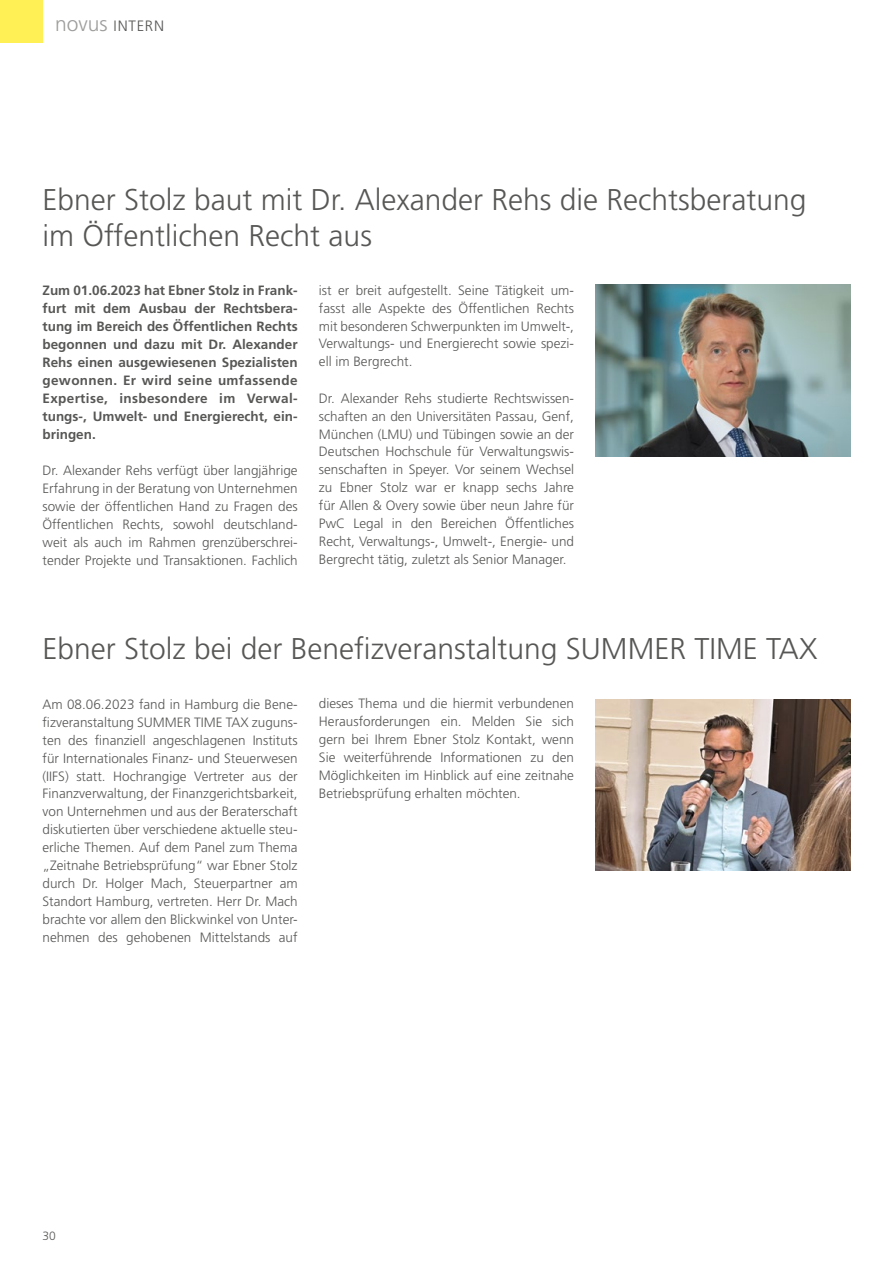
<style>
.page{position:relative;width:893px;height:1263px;background:#fff}
.page>*{position:absolute;margin:0;border:0;box-sizing:border-box;transform-origin:0 0}
.t1{font:300 30px/36.8px "Frutiger LT Std";color:#575756}
.t2{font:300 15px "Frutiger LT Std";letter-spacing:.05em;color:#575756}
.t3{font:300 13.5px/18px "Frutiger LT Std";color:#575756;text-align:justify}
.t4{font:700 13.5px/18px "Frutiger LT Std";color:#575756;text-align:justify}
.t5{font:300 12px "Frutiger LT Std";color:#575756}
.s1{font-size:21px;color:#9d9d9c}
</style>
<div class="page">
<div style="left:0;top:0;width:43px;height:43px;background:#fff155"></div>
<img style="left:595px;top:699px;width:255px;height:172px">
<img style="left:595px;top:285px;width:255px;height:171px">
<p class="t2" style="left:55px;top:17px;width:110px"><span class="s1">novus</span> INTERN</p>
<h1 class="t1" style="left:43px;top:181px;width:766px">Ebner Stolz baut mit Dr. Alexander Rehs die Rechtsberatung im Öffentlichen Recht aus</h1>
<p class="t4" style="left:43px;top:281px;width:257px">Zum 01.06.2023 hat Ebner Stolz in Frank&shy;furt mit dem Ausbau der Rechtsbera&shy;tung im Bereich des Öffentlichen Rechts begonnen und dazu mit Dr. Alexander Rehs einen ausgewiesenen Spezialisten gewonnen. Er wird seine umfassende Expertise, insbesondere im Verwal&shy;tungs-, Umwelt- und Energierecht, ein&shy;bringen.</p>
<p class="t3" style="left:43px;top:461px;width:257px">Dr. Alexander Rehs verfügt über langjährige Erfahrung in der Beratung von Unternehmen sowie der öffentlichen Hand zu Fragen des Öffentlichen Rechts, sowohl deutschland&shy;weit als auch im Rahmen grenzüberschrei&shy;tender Projekte und Transaktionen. Fachlich</p>
<p class="t3" style="left:319px;top:281px;width:257px">ist er breit aufgestellt. Seine Tätigkeit um&shy;fasst alle Aspekte des Öffentlichen Rechts mit besonderen Schwerpunkten im Umwelt-, Verwaltungs- und Energierecht sowie spezi&shy;ell im Bergrecht.</p>
<p class="t3" style="left:319px;top:389px;width:257px">Dr. Alexander Rehs studierte Rechtswissen&shy;schaften an den Universitäten Passau, Genf, München (LMU) und Tübingen sowie an der Deutschen Hochschule für Verwaltungswis&shy;senschaften in Speyer. Vor seinem Wechsel zu Ebner Stolz war er knapp sechs Jahre für Allen &amp; Overy sowie über neun Jahre für PwC Legal in den Bereichen Öffentliches Recht, Verwaltungs-, Umwelt-, Energie- und Bergrecht tätig, zuletzt als Senior Manager.</p>
<h1 class="t1" style="left:43px;top:631px;width:776px">Ebner Stolz bei der Benefizveranstaltung SUMMER TIME TAX</h1>
<p class="t3" style="left:43px;top:695px;width:257px">Am 08.06.2023 fand in Hamburg die Bene&shy;fizveranstaltung SUMMER TIME TAX zuguns&shy;ten des finanziell angeschlagenen Instituts für Internationales Finanz- und Steuerwesen (IIFS) statt. Hochrangige Vertreter aus der Finanzverwaltung, der Finanzgerichtsbarkeit, von Unternehmen und aus der Beraterschaft diskutierten über verschiedene aktuelle steu&shy;erliche Themen. Auf dem Panel zum Thema „Zeitnahe Betriebsprüfung“ war Ebner Stolz durch Dr. Holger Mach, Steuerpartner am Standort Hamburg, vertreten. Herr Dr. Mach brachte vor allem den Blickwinkel von Unter&shy;nehmen des gehobenen Mittelstands auf</p>
<p class="t3" style="left:319px;top:695px;width:257px">dieses Thema und die hiermit verbundenen Herausforderungen ein. Melden Sie sich gern bei Ihrem Ebner Stolz Kontakt, wenn Sie weiterführende Informationen zu den Möglichkeiten im Hinblick auf eine zeitnahe Betriebsprüfung erhalten möchten.</p>
<p class="t5" style="left:43px;top:1229px;width:15px">30</p>
</div>
